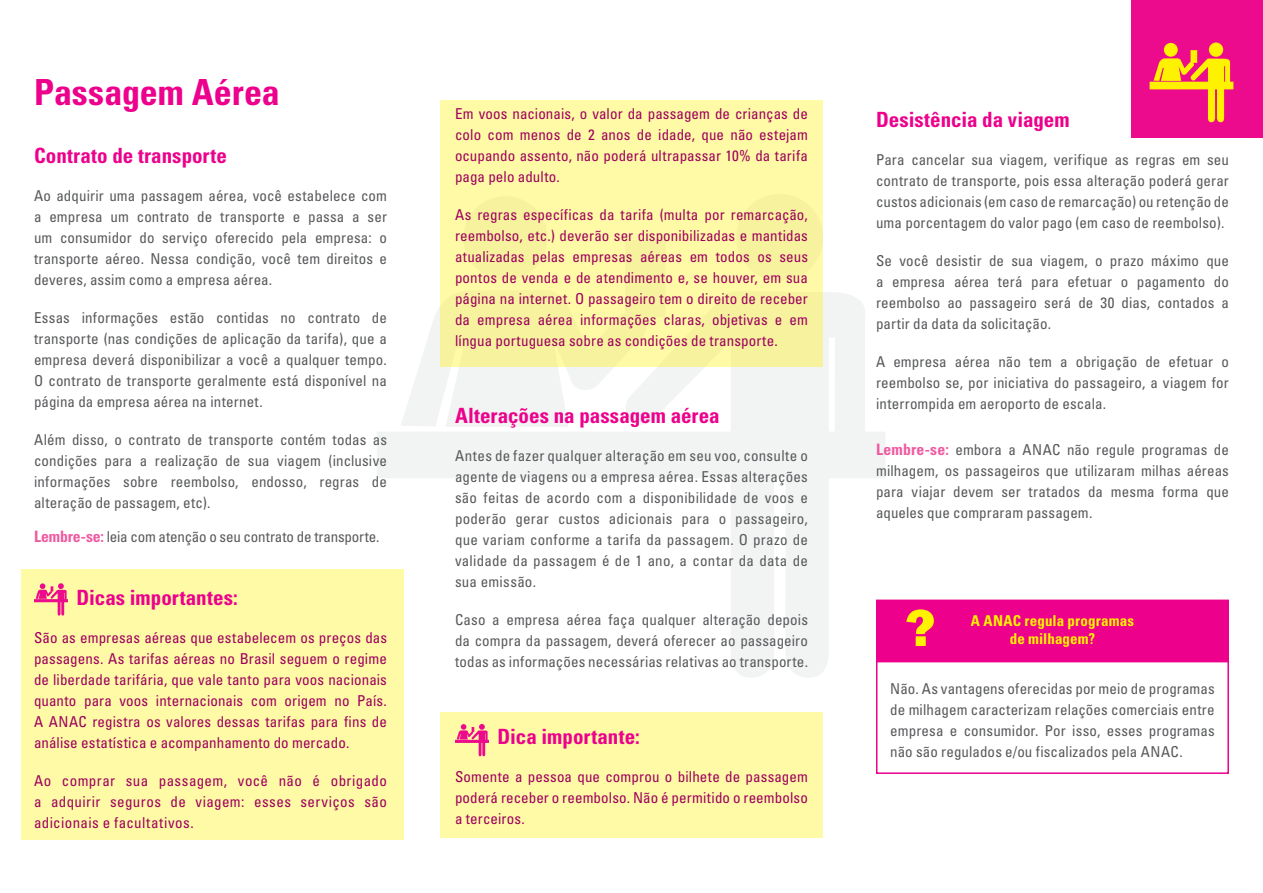
<style>
.page{position:relative;width:1263px;height:893px;background:#fff}
.page>*{position:absolute;margin:0;border:0;box-sizing:border-box;transform-origin:0 0}
.t1{font:700 condensed 36px "Univers LT Std";color:#ec008c}
.t2{font:700 condensed 21px "Univers LT Std";color:#ec008c}
.t3{font:condensed 15px/21px "Univers LT Std";letter-spacing:.005em;color:#58595b;text-align:justify}
.t4{font:condensed 15px/21px "Univers LT Std";letter-spacing:.01em;color:#9e005d;text-align:justify}
.t5{font:700 condensed 15px/18px "Univers LT Std";letter-spacing:.01em;color:#fff200;text-align:center}
.s1{font-weight:700;font-size:15.75px;color:#ef5ba1}
</style>
<div class="page">
<svg style="left:377px;top:291px;width:508px;height:386px"></svg>
<div style="left:440px;top:712px;width:382px;height:125px;background:#fffaa6"></div>
<div style="left:21px;top:570px;width:383px;height:270px;background:#fffaa6"></div>
<div style="left:440px;top:100px;width:382px;height:266px;background:#fffaa6"></div>
<div style="left:876px;top:600px;width:353px;height:62px;background:#ec008c"></div>
<div style="left:876px;top:660px;width:353px;height:114px;border:2px solid #ec008c"></div>
<svg style="left:906px;top:609px;width:28px;height:37px"></svg>
<div style="left:1131px;top:0;width:132px;height:137px;background:#ec0b8d"></div>
<div style="left:1164px;top:43px;width:14px;height:14px;background:#fff200;border-radius:50%"></div>
<div style="left:1209px;top:43px;width:14px;height:14px;background:#fff200;border-radius:50%"></div>
<svg style="left:1149px;top:50px;width:84px;height:72px"></svg>
<svg style="left:34px;top:583px;width:34px;height:33px"></svg>
<svg style="left:455px;top:724px;width:34px;height:32px"></svg>
<h1 class="t1" style="left:34px;top:70px;width:247px">Passagem Aérea</h1>
<h2 class="t2" style="left:34px;top:143px;width:194px">Contrato de transporte</h2>
<p class="t3" style="left:34px;top:185px;width:354px">Ao adquirir uma passagem aérea, você estabelece com a empresa um contrato de transporte e passa a ser um consumidor do serviço oferecido pela empresa: o transporte aéreo. Nessa condição, você tem direitos e deveres, assim como a empresa aérea.</p>
<p class="t3" style="left:34px;top:307px;width:354px">Essas informações estão contidas no contrato de transporte (nas condições de aplicação da tarifa), que a empresa deverá disponibilizar a você a qualquer tempo.<br>O contrato de transporte geralmente está disponível na página da empresa aérea na internet.</p>
<p class="t3" style="left:34px;top:429px;width:354px">Além disso, o contrato de transporte contém todas as condições para a realização de sua viagem (inclusive informações sobre reembolso, endosso, regras de alteração de passagem, etc).</p>
<p class="t3" style="left:34px;top:526px;width:347px"><span class="s1">Lembre-se:</span> leia com atenção o seu contrato de transporte.</p>
<h2 class="t2" style="left:76px;top:585px;width:163px">Dicas importantes:</h2>
<p class="t4" style="left:34px;top:627px;width:354px">São as empresas aéreas que estabelecem os preços das passagens. As tarifas aéreas no Brasil seguem o regime de liberdade tarifária, que vale tanto para voos nacionais quanto para voos internacionais com origem no País.<br>A ANAC registra os valores dessas tarifas para fins de análise estatística e acompanhamento do mercado.</p>
<p class="t4" style="left:34px;top:770px;width:354px">Ao comprar sua passagem, você não é obrigado a adquirir seguros de viagem: esses serviços são adicionais e facultativos.</p>
<p class="t4" style="left:455px;top:103px;width:354px">Em voos nacionais, o valor da passagem de crianças de colo com menos de 2 anos de idade, que não estejam ocupando assento, não poderá ultrapassar 10% da tarifa paga pelo adulto.</p>
<p class="t4" style="left:455px;top:204px;width:354px">As regras específicas da tarifa (multa por remarcação, reembolso, etc.) deverão ser disponibilizadas e mantidas atualizadas pelas empresas aéreas em todos os seus pontos de venda e de atendimento e, se houver, em sua página na internet. O passageiro tem o direito de receber da empresa aérea informações claras, objetivas e em língua portuguesa sobre as condições de transporte.</p>
<h2 class="t2" style="left:455px;top:402px;width:266px">Alterações na passagem aérea</h2>
<p class="t3" style="left:455px;top:444px;width:354px">Antes de fazer qualquer alteração em seu voo, consulte o agente de viagens ou a empresa aérea. Essas alterações são feitas de acordo com a disponibilidade de voos e poderão gerar custos adicionais para o passageiro, que variam conforme a tarifa da passagem. O prazo de validade da passagem é de 1 ano, a contar da data de sua emissão.</p>
<p class="t3" style="left:455px;top:609px;width:354px">Caso a empresa aérea faça qualquer alteração depois da compra da passagem, deverá oferecer ao passageiro todas as informações necessárias relativas ao transporte.</p>
<h2 class="t2" style="left:497px;top:724px;width:144px">Dica importante:</h2>
<p class="t4" style="left:455px;top:766px;width:354px">Somente a pessoa que comprou o bilhete de passagem poderá receber o reembolso. Não é permitido o reembolso a terceiros.</p>
<h2 class="t2" style="left:876px;top:106px;width:195px">Desistência da viagem</h2>
<p class="t3" style="left:876px;top:149px;width:354px">Para cancelar sua viagem, verifique as regras em seu contrato de transporte, pois essa alteração poderá gerar custos adicionais (em caso de remarcação) ou retenção de uma porcentagem do valor pago (em caso de reembolso).</p>
<p class="t3" style="left:876px;top:250px;width:354px">Se você desistir de sua viagem, o prazo máximo que a empresa aérea terá para efetuar o pagamento do reembolso ao passageiro será de 30 dias, contados a partir da data da solicitação.</p>
<p class="t3" style="left:876px;top:351px;width:354px">A empresa aérea não tem a obrigação de efetuar o reembolso se, por iniciativa do passageiro, a viagem for interrompida em aeroporto de escala.</p>
<p class="t3" style="left:876px;top:439px;width:354px"><span class="s1">Lembre-se:</span> embora a ANAC não regule programas de milhagem, os passageiros que utilizaram milhas aéreas para viajar devem ser tratados da mesma forma que aqueles que compraram passagem.</p>
<p class="t5" style="left:971px;top:611px;width:165px">A ANAC regula programas de milhagem?</p>
<p class="t3" style="left:890px;top:678px;width:326px">Não. As vantagens oferecidas por meio de programas de milhagem caracterizam relações comerciais entre empresa e consumidor. Por isso, esses programas não são regulados e/ou fiscalizados pela ANAC.</p>
</div>
